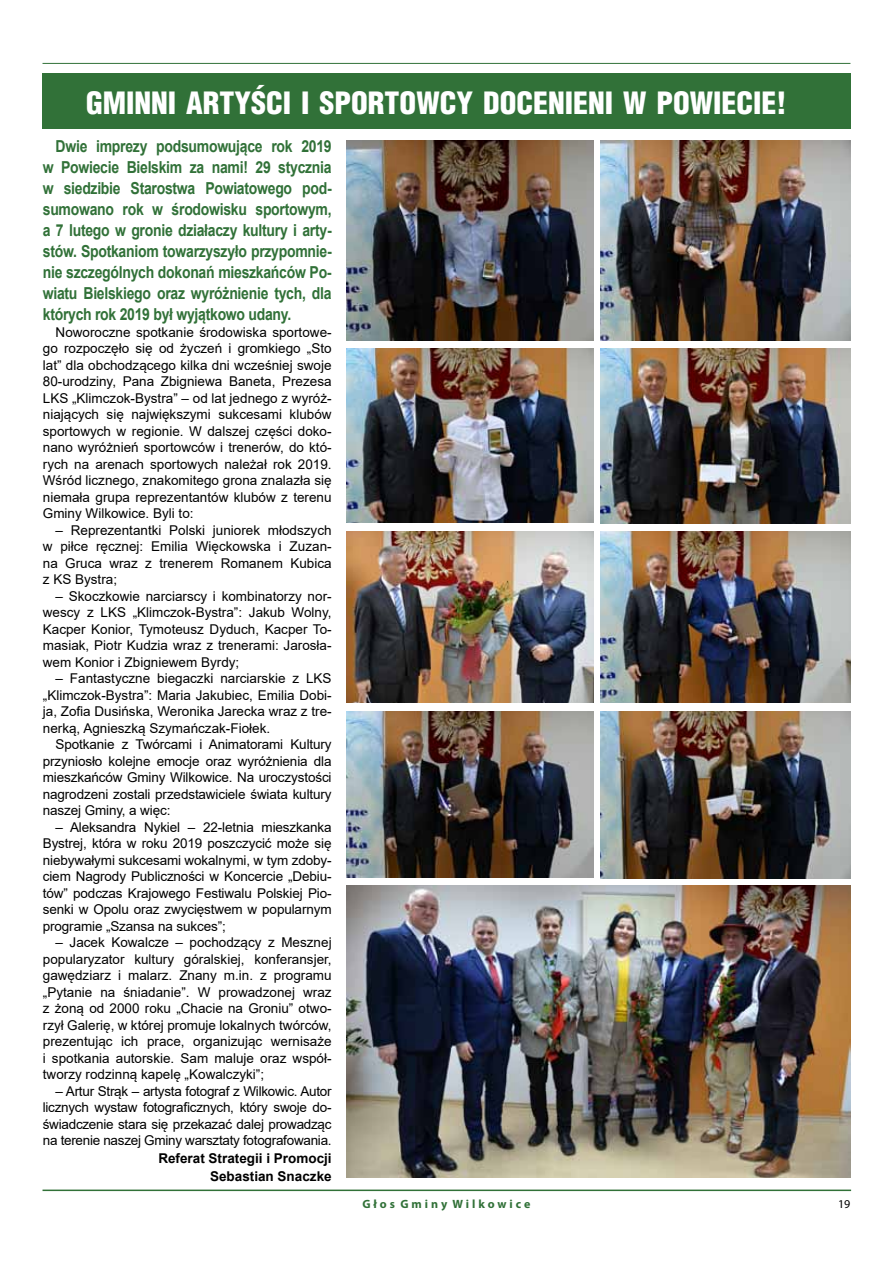
<style>
.page{position:relative;width:893px;height:1263px;background:#fff}
.page>*{position:absolute;margin:0;border:0;box-sizing:border-box;transform-origin:0 0}
.t1{font:900 30px "Switzerland Cond";color:#fff}
.t2{font:700 16.5px/21px "Arial";letter-spacing:-.02em;color:#317138;text-align:justify;scale:.85 1}
.t3{font:13.5px/16.5px "Arial";color:#000;text-align:justify}
.t4{font:700 13.5px/18px "Arial";color:#000;text-align:right}
.t5{font:700 12px "Myriad Pro";color:#317138}
.t6{font:12px "Myriad Pro";color:#000}
</style>
<div class="page">
<hr style="left:43px;top:63px;width:807px;height:1px;background:#317138">
<hr style="left:43px;top:1189px;width:808px;height:2px;background:#317138">
<img style="left:347px;top:140px;width:247px;height:200px">
<img style="left:600px;top:531px;width:250px;height:171px">
<img style="left:600px;top:711px;width:250px;height:167px">
<img style="left:347px;top:711px;width:247px;height:167px">
<img style="left:600px;top:349px;width:250px;height:174px">
<img style="left:347px;top:531px;width:247px;height:171px">
<img style="left:600px;top:141px;width:250px;height:199px">
<img style="left:347px;top:349px;width:247px;height:174px">
<img style="left:347px;top:885px;width:503px;height:293px">
<div style="left:43px;top:73px;width:808px;height:56px;background:#317138"></div>
<h1 class="t1" style="left:86px;top:84px;width:702px">GMINNI ARTYŚCI I SPORTOWCY DOCENIENI W POWIECIE!</h1>
<p class="t2" style="left:43px;top:136px;width:341px;text-indent:13px">Dwie imprezy podsumowujące rok 2019 w Powiecie Bielskim za nami! 29 stycznia w siedzibie Starostwa Powiatowego pod&shy;sumowano rok w środowisku sportowym, a 7 lutego w gronie działaczy kultury i arty&shy;stów. Spotkaniom towarzyszyło przypomnie&shy;nie szczególnych dokonań mieszkańców Po&shy;wiatu Bielskiego oraz wyróżnienie tych, dla których rok 2019 był wyjątkowo udany.</p>
<p class="t3" style="left:43px;top:324px;width:290px;text-indent:13px">Noworoczne spotkanie środowiska sportowe&shy;go rozpoczęło się od życzeń i gromkiego „Sto lat” dla obchodzącego kilka dni wcześniej swoje 80-urodziny, Pana Zbigniewa Baneta, Prezesa LKS „Klimczok-Bystra” – od lat jednego z wyróż&shy;niających się największymi sukcesami klubów sportowych w regionie. W dalszej części doko&shy;nano wyróżnień sportowców i trenerów, do któ&shy;rych na arenach sportowych należał rok 2019.<br>Wśród licznego, znakomitego grona znalazła się niemała grupa reprezentantów klubów z terenu Gminy Wilkowice. Byli to:</p>
<p class="t3" style="left:43px;top:522px;width:290px;text-indent:13px">– Reprezentantki Polski juniorek młodszych w piłce ręcznej: Emilia Więckowska i Zuzan&shy;na Gruca wraz z trenerem Romanem Kubica z KS Bystra;</p>
<p class="t3" style="left:43px;top:588px;width:290px;text-indent:13px">– Skoczkowie narciarscy i kombinatorzy nor&shy;wescy z LKS „Klimczok-Bystra”: Jakub Wolny, Kacper Konior, Tymoteusz Dyduch, Kacper To&shy;masiak, Piotr Kudzia wraz z trenerami: Jarosła&shy;wem Konior i Zbigniewem Byrdy;</p>
<p class="t3" style="left:43px;top:670px;width:290px;text-indent:13px">– Fantastyczne biegaczki narciarskie z LKS „Klimczok-Bystra”: Maria Jakubiec, Emilia Dobi&shy;ja, Zofia Dusińska, Weronika Jarecka wraz z tre&shy;nerką, Agnieszką Szymańczak-Fiołek.</p>
<p class="t3" style="left:43px;top:736px;width:290px;text-indent:13px">Spotkanie z Twórcami i Animatorami Kultury przyniosło kolejne emocje oraz wyróżnienia dla mieszkańców Gminy Wilkowice. Na uroczystości nagrodzeni zostali przedstawiciele świata kultury naszej Gminy, a więc:</p>
<p class="t3" style="left:43px;top:819px;width:290px;text-indent:13px">– Aleksandra Nykiel – 22-letnia mieszkanka Bystrej, która w roku 2019 poszczycić może się niebywałymi sukcesami wokalnymi, w tym zdoby&shy;ciem Nagrody Publiczności w Koncercie „Debiu&shy;tów” podczas Krajowego Festiwalu Polskiej Pio&shy;senki w Opolu oraz zwycięstwem w popularnym programie „Szansa na sukces”;</p>
<p class="t3" style="left:43px;top:934px;width:290px;text-indent:13px">– Jacek Kowalcze – pochodzący z Mesznej popularyzator kultury góralskiej, konferansjer, gawędziarz i malarz. Znany m.in. z programu „Pytanie na śniadanie”. W prowadzonej wraz z żoną od 2000 roku „Chacie na Groniu” otwo&shy;rzył Galerię, w której promuje lokalnych twórców, prezentując ich prace, organizując wernisaże i spotkania autorskie. Sam maluje oraz współ&shy;tworzy rodzinną kapelę „Kowalczyki”;</p>
<p class="t3" style="left:43px;top:1083px;width:290px;text-indent:13px">– Artur Strąk – artysta fotograf z Wilkowic. Autor licznych wystaw fotograficznych, który swoje do&shy;świadczenie stara się przekazać dalej prowadząc na terenie naszej Gminy warsztaty fotografowania.</p>
<p class="t4" style="left:158px;top:1149px;width:175px">Referat Strategii i Promocji<br>Sebastian Snaczke</p>
<p class="t5" style="left:362px;top:1196px;width:169px">G ł o s G m i n y W i l k o w i c e</p>
<p class="t6" style="left:838px;top:1196px;width:14px">19</p>
</div>
